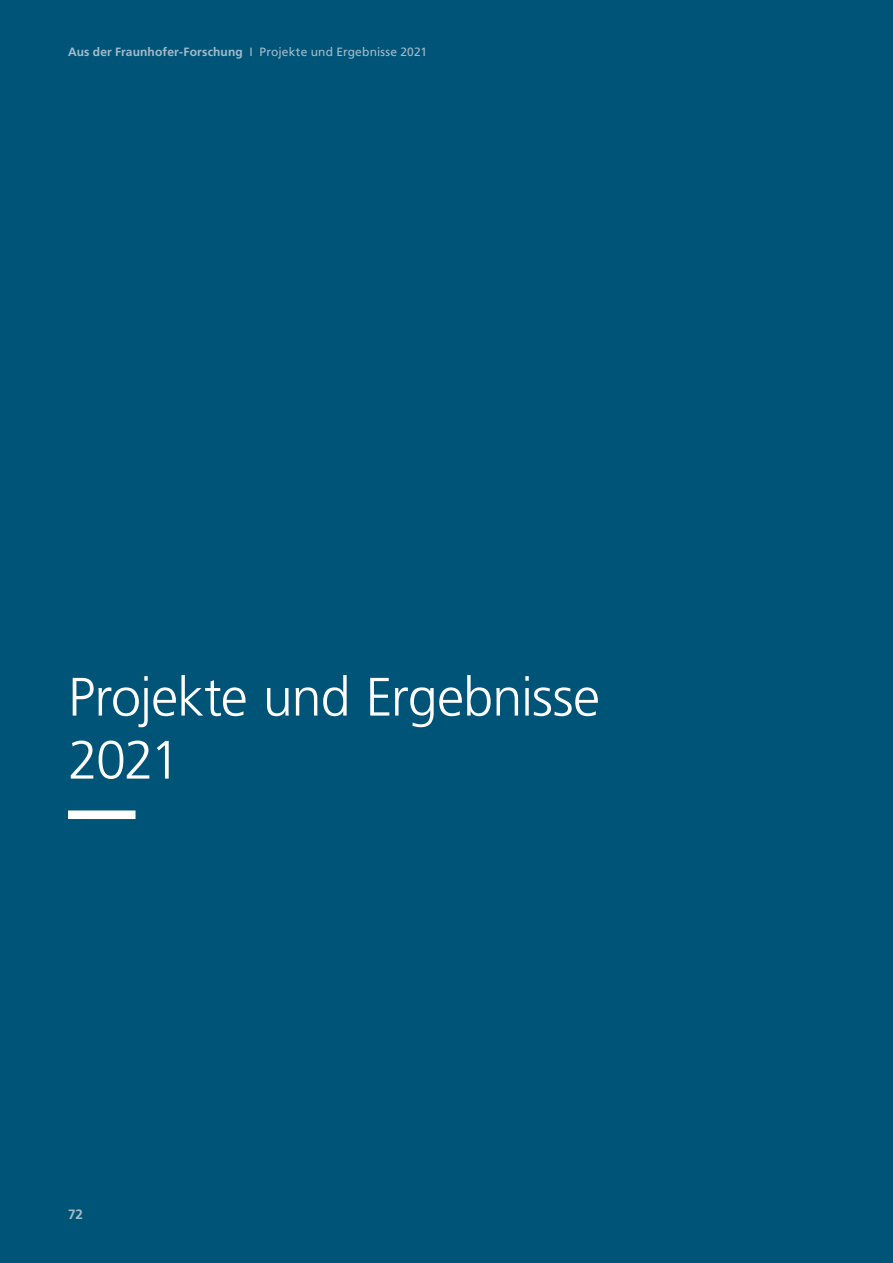
<style>
.page{position:relative;width:893px;height:1263px;background:#005478}
.page>*{position:absolute;margin:0;border:0;box-sizing:border-box;transform-origin:0 0}
.t1{font:300 54px/63px "Frutiger LT Com";letter-spacing:-.02em;color:#fff}
.t2{font:700 13.5px "Frutiger LT Com";color:#a5bcca}
.t3{font:700 12px "Frutiger LT Com";letter-spacing:.01em;color:#a5bcca}
.s1{font-weight:400}
</style>
<div class="page">
<svg style="left:68px;top:810px;width:68px;height:9px"></svg>
<p class="t3" style="left:68px;top:45px;width:361px">Aus der Fraunhofer-Forschung <span class="s1">I Projekte und Ergebnisse 2021</span></p>
<h1 class="t1" style="left:68px;top:666px;width:533px">Projekte und Ergebnisse<br>2021</h1>
<p class="t2" style="left:68px;top:1207px;width:17px">72</p>
</div>
